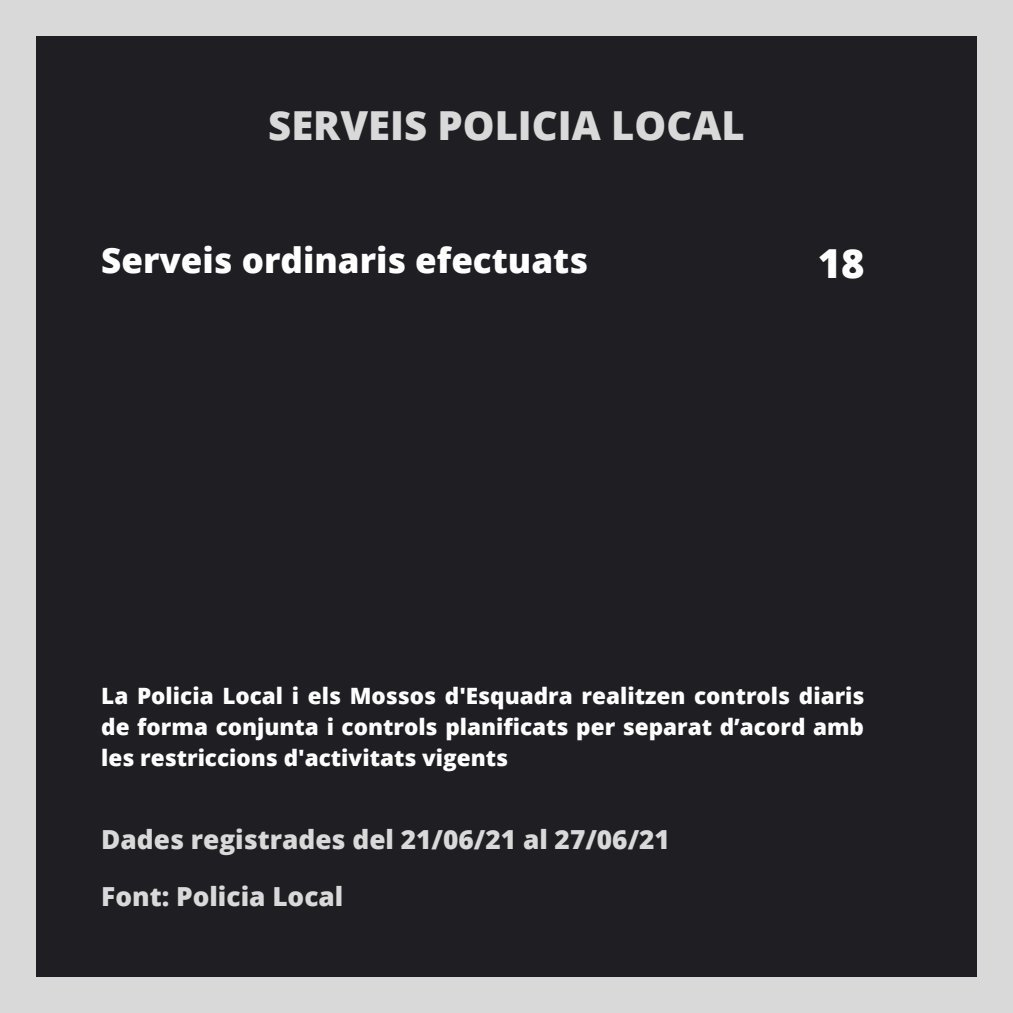
<style>
.page{position:relative;width:1013px;height:1013px;background:#fff}
.page>*{position:absolute;margin:0;border:0;box-sizing:border-box;transform-origin:0 0}
.t1{font:800 40px "Open Sans";color:#d9d9d9}
.t2{font:800 40px "Open Sans";color:#fff}
.t3{font:800 35px "Open Sans";color:#fff}
.t4{font:800 26.25px "Open Sans";color:#d9d9d9}
.t5{font:800 22.5px/31px "Open Sans";color:#fff;text-align:justify}
</style>
<div class="page">
<div style="left:0;top:0;width:1012px;height:1012px;background:#d9d9d9"></div>
<div style="left:36px;top:36px;width:940px;height:940px;background:#1f1e23"></div>
<p class="t1" style="left:268px;top:98px;width:478px">SERVEIS POLICIA LOCAL</p>
<p class="t3" style="left:101px;top:235px;width:488px">Serveis ordinaris efectuats</p>
<p class="t2" style="left:817px;top:235px;width:48px">18</p>
<p class="t5" style="left:101px;top:680px;width:764px">La Policia Local i els Mossos d'Esquadra realitzen controls diaris de forma conjunta i controls planificats per separat d’acord amb les restriccions d'activitats vigents</p>
<p class="t4" style="left:101px;top:820px;width:570px">Dades registrades del 21/06/21 al 27/06/21</p>
<p class="t4" style="left:101px;top:877px;width:243px">Font: Policia Local</p>
</div>
